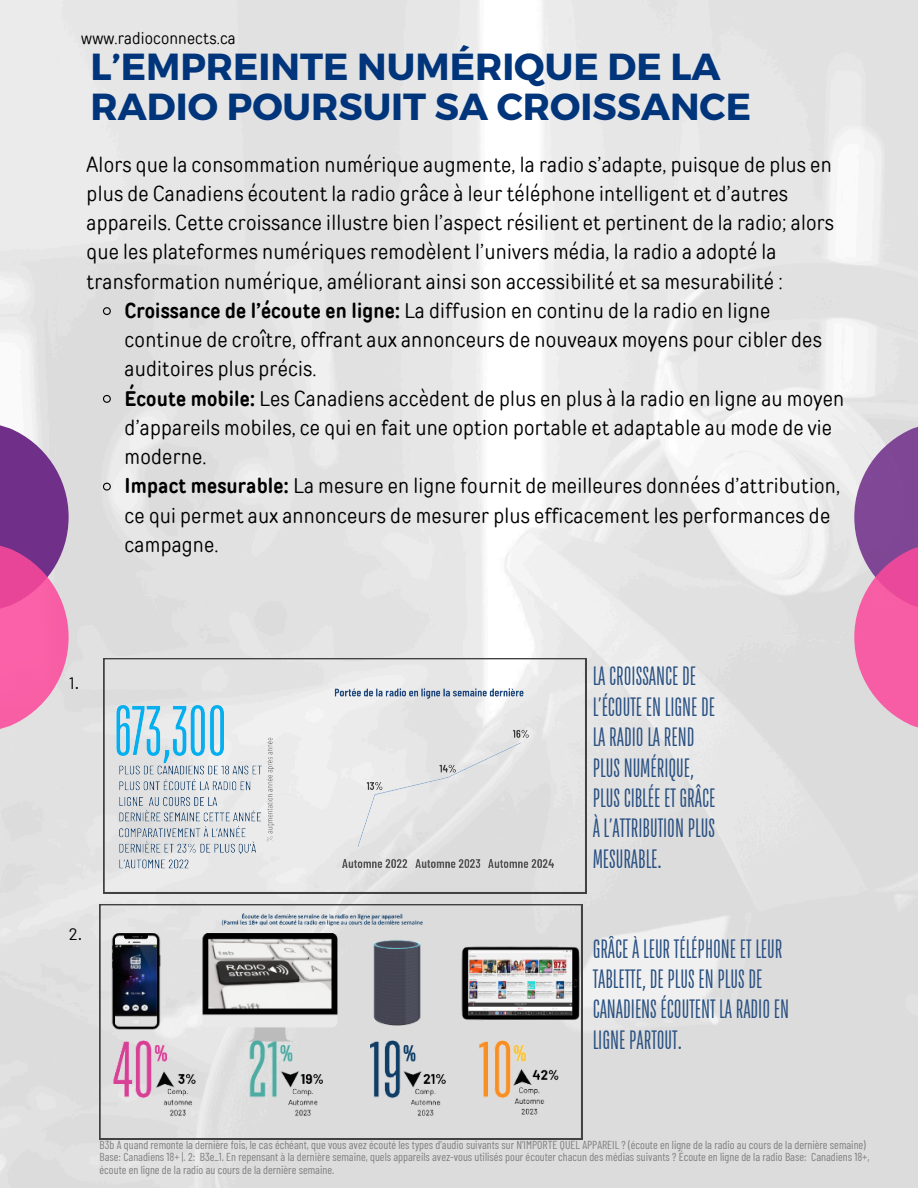
<style>
.page{position:relative;width:918px;height:1188px;background:#fff}
.page>*{position:absolute;margin:0;border:0;box-sizing:border-box;transform-origin:0 0}
.t1{font:700 37.65px/40.5px "Montserrat";color:#00357b}
.t2{font:26.4px/30.3px "TT Bluescreens";color:#295082}
.t3{font:21px/29.2px "TT Rounds Condensed";letter-spacing:.01em;color:#000}
.t4{font:16.5px "TT Rounds Condensed";letter-spacing:.01em;color:#000}
.t5{font:16.5px "Barlow";color:#000}
.t6{font:11.55px/12.3px "Barlow Condensed";color:#808080}
.s1{font-weight:700}
</style>
<div class="page">
<img style="left:0;top:0;width:918px;height:1188px">
<svg style="left:102px;top:306px;width:10px;height:10px"></svg>
<svg style="left:102px;top:394px;width:10px;height:10px"></svg>
<svg style="left:102px;top:482px;width:10px;height:9px"></svg>
<svg style="left:0;top:425px;width:69px;height:304px"></svg>
<svg style="left:854px;top:425px;width:64px;height:304px"></svg>
<svg style="left:104px;top:658px;width:482px;height:235px"></svg>
<img style="left:91px;top:905px;width:500px;height:223px">
<svg style="left:100px;top:904px;width:482px;height:235px"></svg>
<p class="t4" style="left:81px;top:28px;width:156px">www.radioconnects.ca</p>
<p class="t1" style="left:91px;top:44px;width:662px">L’EMPREINTE NUMÉRIQUE DE LA<br>RADIO POURSUIT SA CROISSANCE</p>
<h4 class="t3" style="left:87px;top:150px;width:749px">Alors que la consommation numérique augmente, la radio s’adapte, puisque de plus en plus de Canadiens écoutent la radio grâce à leur téléphone intelligent et d’autres appareils. Cette croissance illustre bien l’aspect résilient et pertinent de la radio; alors que les plateformes numériques remodèlent l’univers média, la radio a adopté la transformation numérique, améliorant ainsi son accessibilité et sa mesurabilité :</h4>
<h1 class="t3" style="left:125px;top:296px;width:699px"><span class="s1">Croissance de l’écoute en ligne:</span> La diffusion en continu de la radio en ligne continue de croître, offrant aux annonceurs de nouveaux moyens pour cibler des auditoires plus précis.</h1>
<h3 class="t3" style="left:125px;top:384px;width:721px"><span class="s1">Écoute mobile:</span> Les Canadiens accèdent de plus en plus à la radio en ligne au moyen d’appareils mobiles, ce qui en fait une option portable et adaptable au mode de vie moderne.</h3>
<p class="t3" style="left:125px;top:471px;width:717px"><span class="s1">Impact mesurable:</span> La mesure en ligne fournit de meilleures données d’attribution, ce qui permet aux annonceurs de mesurer plus efficacement les performances de campagne.</p>
<h2 class="t5" style="left:69px;top:672px;width:12px">1.</h2>
<p class="t5" style="left:69px;top:924px;width:15px">2.</p>
<p class="t2" style="left:593px;top:662px;width:124px">LA CROISSANCEDE<br>L’ÉCOUTE ENLIGNEDE<br>LARADIOLAREND<br>PLUSNUMÉRIQUE,<br>PLUS CIBLÉE ETGRÂCE<br>À L’ATTRIBUTIONPLUS<br>MESURABLE.</p>
<p class="t2" style="left:593px;top:935px;width:198px">GRÂCE À LEURTÉLÉPHONE ET LEUR<br>TABLETTE,DEPLUS ENPLUSDE<br>CANADIENS ÉCOUTENT LARADIOEN<br>LIGNEPARTOUT.</p>
<p class="t6" style="left:100px;top:1138px;width:768px">B3b À quand remonte la dernière fois, le cas échéant, que vous avez écouté les types d’audio suivants sur N’IMPORTE QUEL APPAREIL ? (écoute en ligne de la radio au cours de la dernière semaine)</p>
<h4 class="t6" style="left:100px;top:1150px;width:771px">Base: Canadiens 18+ |. 2: B3e_1. En repensant à la dernière semaine, quels appareils avez-vous utilisés pour écouter chacun des médias suivants ? Écoute en ligne de la radio Base: Canadiens 18+, écoute en ligne de la radio au cours de la dernière semaine.</h4>
</div>
